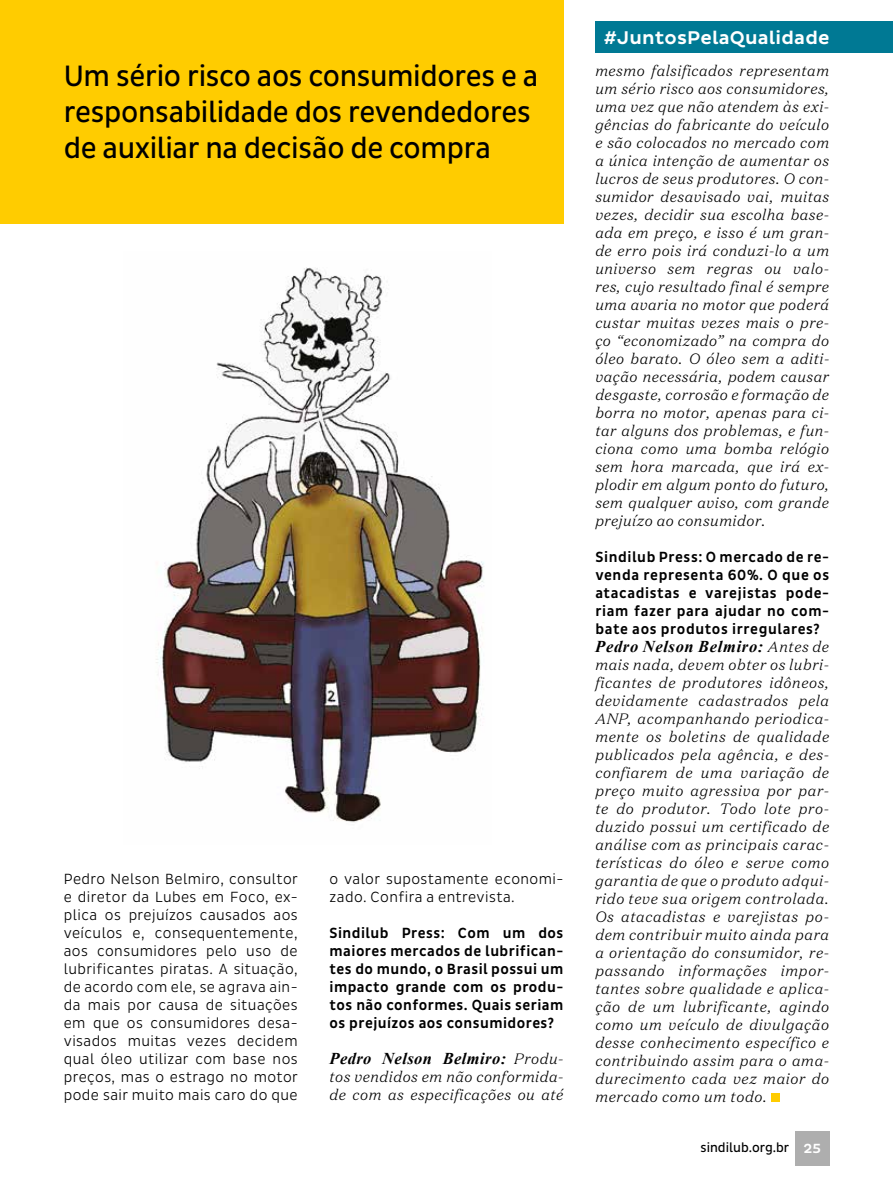
<style>
.page{position:relative;width:893px;height:1191px;background:#fff}
.page>*{position:absolute;margin:0;border:0;box-sizing:border-box;transform-origin:0 0}
.t1{font:30px/36px "Pluto Sans Cond";letter-spacing:-.01em;color:#000}
.t2{font:500 18.75px "Pluto Sans";letter-spacing:.01em;color:#fff}
.t3{font:italic 700 16.5px "Times New Roman";letter-spacing:.035em;color:#000}
.t4{font:italic 300 15px/18px "Domaine Text";letter-spacing:.03em;color:#000;text-align:justify}
.t5{font:300 15px/18px "Pluto Sans Cond";letter-spacing:.03em;color:#000;text-align:justify}
.t6{font:500 15px/18px "Pluto Sans Cond";letter-spacing:.03em;color:#000;text-align:justify}
.t7{font:13.5px "Pluto Sans Cond";color:#000}
.s1{font-family:"Domaine Text";font-weight:300;font-size:15px}
.s2{font-family:"Pluto";font-weight:500;color:#fff}
</style>
<div class="page">
<div style="left:795px;top:1131px;width:34px;height:34px;background:#aeaeae"></div>
<div style="left:595px;top:21px;width:298px;height:31px;background:#007994"></div>
<img style="left:156px;top:267px;width:328px;height:556px">
<div style="left:0;top:0;width:563px;height:223px;background:#fc0"></div>
<div style="left:771px;top:1093px;width:9px;height:8px;background:#fc0"></div>
<h1 class="t1" style="left:64px;top:59px;width:476px">Um sério risco aos consumidores e a responsabilidade dos revendedores de auxiliar na decisão de compra</h1>
<p class="t5" style="left:64px;top:870px;width:236px">Pedro Nelson Belmiro, consultor e diretor da Lubes em Foco, ex&shy;plica os prejuízos causados aos veículos e, consequentemente, aos consumidores pelo uso de lubrificantes piratas. A situação, de acordo com ele, se agrava ain&shy;da mais por causa de situações em que os consumidores desa&shy;visados muitas vezes decidem qual óleo utilizar com base nos preços, mas o estrago no motor pode sair muito mais caro do que</p>
<p class="t5" style="left:330px;top:870px;width:235px">o valor supostamente economi&shy;zado. Confira a entrevista.</p>
<p class="t6" style="left:330px;top:924px;width:235px">Sindilub Press: Com um dos maiores mercados de lubrifican&shy;tes do mundo, o Brasil possui um impacto grande com os produ&shy;tos não conformes. Quais seriam os prejuízos aos consumidores?</p>
<p class="t3" style="left:330px;top:1047px;width:235px">Pedro Nelson Belmiro: <span class="s1">Produ-</span></p>
<p class="t4" style="left:330px;top:1067px;width:235px">tos vendidos em não conformida&shy;de com as especificações ou até</p>
<p class="t2" style="left:604px;top:27px;width:227px">#JuntosPelaQualidade</p>
<p class="t4" style="left:595px;top:61px;width:235px">mesmo falsificados representam um sério risco aos consumidores, uma vez que não atendem às exi&shy;gências do fabricante do veículo e são colocados no mercado com a única intenção de aumentar os lucros de seus produtores. O con&shy;sumidor desavisado vai, muitas vezes, decidir sua escolha base&shy;ada em preço, e isso é um gran&shy;de erro pois irá conduzi-lo a um universo sem regras ou valo&shy;res, cujo resultado final é sempre uma avaria no motor que poderá custar muitas vezes mais o pre&shy;ço “economizado” na compra do óleo barato. O óleo sem a aditi&shy;vação necessária, podem causar desgaste, corrosão e formação de borra no motor, apenas para ci&shy;tar alguns dos problemas, e fun&shy;ciona como uma bomba relógio sem hora marcada, que irá ex&shy;plodir em algum ponto do futuro, sem qualquer aviso, com grande prejuízo ao consumidor.</p>
<p class="t6" style="left:595px;top:548px;width:235px">Sindilub Press: O mercado de re&shy;venda representa 60%. O que os atacadistas e varejistas pode&shy;riam fazer para ajudar no com&shy;bate aos produtos irregulares?</p>
<p class="t3" style="left:595px;top:634px;width:235px">Pedro Nelson Belmiro: <span class="s1">Antes de</span></p>
<p class="t4" style="left:595px;top:655px;width:235px">mais nada, devem obter os lubri&shy;ficantes de produtores idôneos, devidamente cadastrados pela ANP, acompanhando periodica&shy;mente os boletins de qualidade publicados pela agência, e des&shy;confiarem de uma variação de preço muito agressiva por par&shy;te do produtor. Todo lote pro&shy;duzido possui um certificado de análise com as principais carac&shy;terísticas do óleo e serve como garantia de que o produto adqui&shy;rido teve sua origem controlada.<br>Os atacadistas e varejistas po&shy;dem contribuir muito ainda para a orientação do consumidor, re&shy;passando informações impor&shy;tantes sobre qualidade e aplica&shy;ção de um lubrificante, agindo como um veículo de divulgação desse conhecimento específico e contribuindo assim para o ama&shy;durecimento cada vez maior do mercado como um todo.</p>
<p class="t7" style="left:701px;top:1139px;width:122px">sindilub.org.br <span class="s2">25</span></p>
</div>
